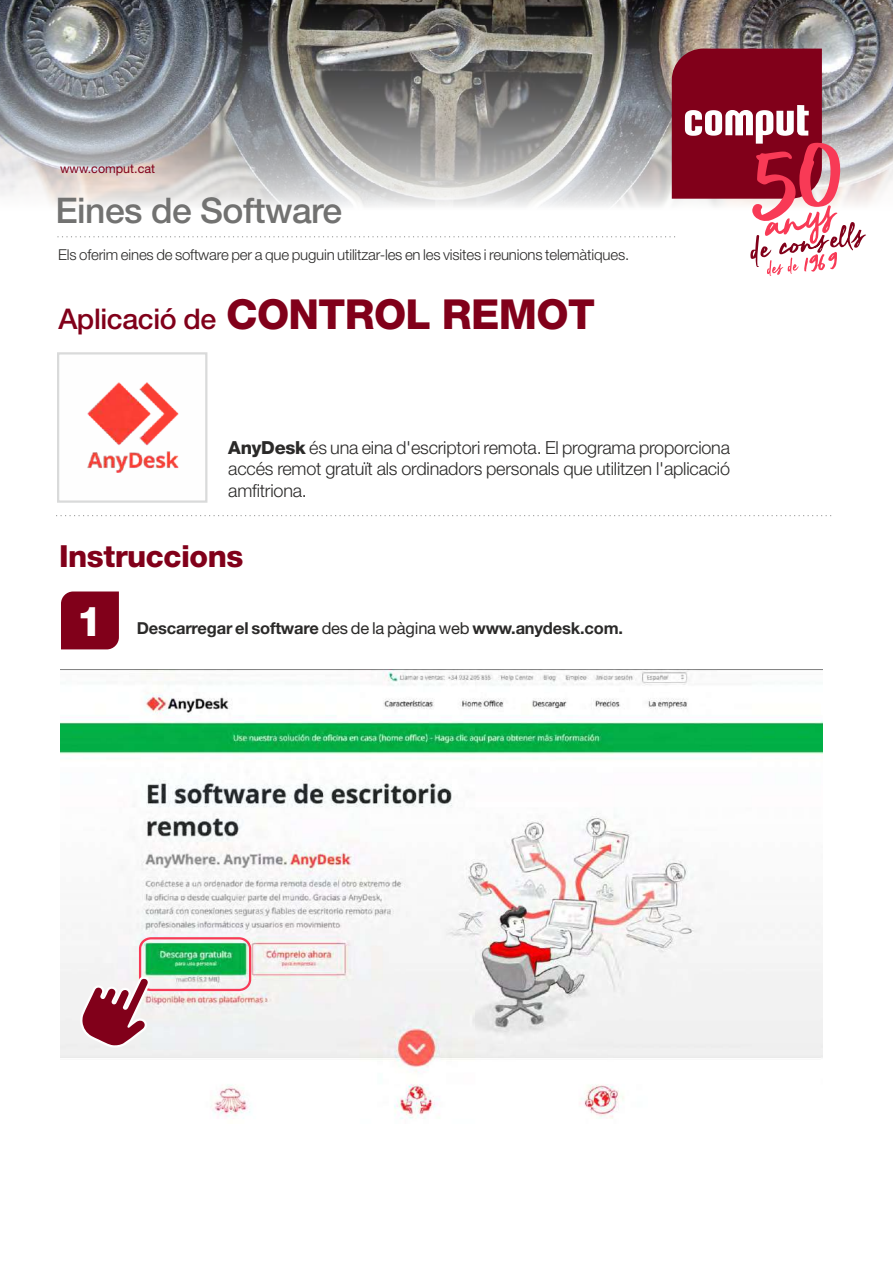
<style>
.page{position:relative;width:893px;height:1263px;background:#fff}
.page>*{position:absolute;margin:0;border:0;box-sizing:border-box;transform-origin:0 0}
.t1{font:800 41.4px "Helvetica Neue LT Std";letter-spacing:-.015em;color:#81001a}
.t2{font:800 41.25px "Helvetica Neue LT Std";color:#fefefe}
.t3{font:500 35.4px "Helvetica Neue LT Std";letter-spacing:-.015em;color:#727271}
.t4{font:800 30.45px "Helvetica Neue LT Std";letter-spacing:-.015em;color:#81001a}
.t5{font:300 18px/21.5px "Helvetica Neue LT Std";letter-spacing:-.01em;color:#2b2a29;text-align:justify}
.t6{font:700 16.5px "Helvetica Neue LT Std";letter-spacing:-.01em;color:#2b2a29}
.t7{font:300 15px "Helvetica Neue LT Std";letter-spacing:-.01em;color:#2b2a29}
.t8{font:12.45px "Helvetica Neue LT Std";color:#81001a}
.s1{font-weight:500;font-size:28.5px}
.s2{font-weight:800}
.s3{font-weight:400}
</style>
<div class="page">
<img style="left:0;top:0;width:893px;height:379px">
<svg style="left:56px;top:515px;width:776px;height:1px"></svg>
<svg style="left:57px;top:49px;width:809px;height:227px"></svg>
<div style="left:58px;top:353px;width:148px;height:149px;background:#fefefe"></div>
<img style="left:87px;top:382px;width:92px;height:91px">
<div style="left:57px;top:352px;width:150px;height:151px;border:2px solid #d9dada"></div>
<div style="left:61px;top:591px;width:58px;height:58px;background:#81001a"></div>
<img style="left:60px;top:670px;width:762px;height:449px">
<div style="left:139px;top:937px;width:112px;height:54px;border:2px solid #f83a56;border-radius:11px"></div>
<svg style="left:79px;top:977px;width:73px;height:75px"></svg>
<p class="t8" style="left:60px;top:164px;width:97px">www.comput.cat</p>
<h3 class="t3" style="left:55px;top:198px;width:288px">Eines de Software</h3>
<p class="t7" style="left:58px;top:250px;width:573px">Els oferim eines de software per a que puguin utilitzar-les en les visites i reunions telemàtiques.</p>
<h1 class="t1" style="left:58px;top:300px;width:538px"><span class="s1">Aplicació de</span> CONTROL REMOT</h1>
<p class="t5" style="left:228px;top:439px;width:503px"><span class="s2">AnyDesk</span> és una eina d'escriptori remota. El programa proporciona accés remot gratuït als ordinadors personals que utilitzen l'aplicació amfitriona.</p>
<h3 class="t4" style="left:59px;top:545px;width:186px">Instruccions</h3>
<h2 class="t2" style="left:77px;top:606px;width:28px">1</h2>
<p class="t6" style="left:137px;top:622px;width:488px">Descarregar el software <span class="s3">des de la pàgina web</span> www.anydesk.com.</p>
</div>
